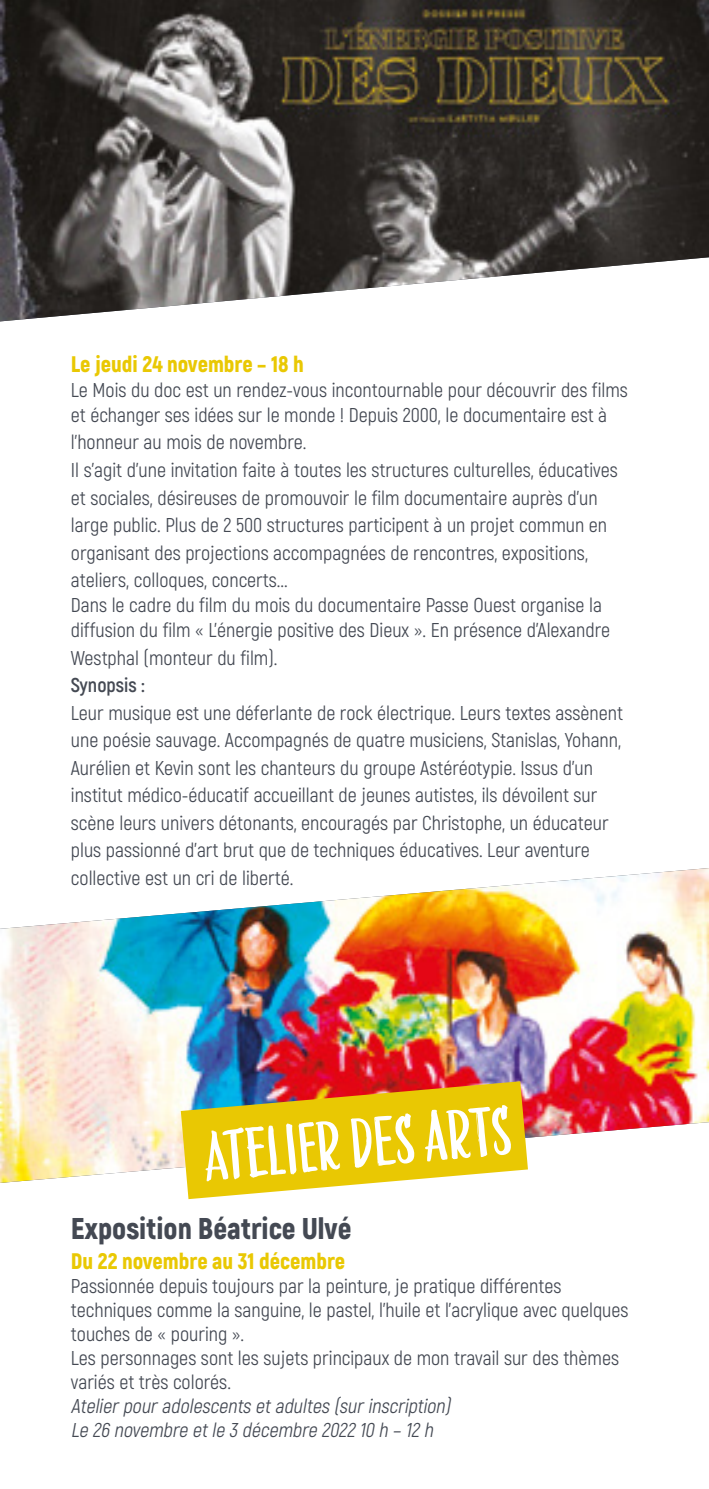
<style>
.page{position:relative;width:709px;height:1489px;background:#fff}
.page>*{position:absolute;margin:0;border:0;box-sizing:border-box;transform-origin:0 0}
.t1{font:75px "Liebe Doris";color:#fff}
.t2{font:900 30px "Akrobat";color:#444953}
.t3{font:900 22.5px "Akrobat";color:#e9c803}
.t4{font:20px/27.5px "Akrobat";color:#444953}
.t5{font:italic 20px/24px "Akrobat";color:#444953}
.t6{font:700 20px "Akrobat";color:#444953}
</style>
<div class="page">
<img style="left:0;top:868px;width:709px;height:314px">
<img style="left:0;top:0;width:709px;height:321px">
<svg style="left:181px;top:1081px;width:347px;height:117px;background:#e0bf31"></svg>
<p class="t3" style="left:71px;top:349px;width:234px">Le jeudi 24 novembre – 18 h</p>
<p class="t4" style="left:71px;top:377px;width:558px;line-height:25px">Le Mois du doc est un rendez-vous incontournable pour découvrir des films et échanger ses idées sur le monde ! Depuis 2000, le documentaire est à</p>
<p class="t4" style="left:71px;top:429px;width:548px">l’honneur au mois de novembre.<br>Il s’agit d’une invitation faite à toutes les structures culturelles, éducatives et sociales, désireuses de promouvoir le film documentaire auprès d’un large public. Plus de 2 500 structures participent à un projet commun en organisant des projections accompagnées de rencontres, expositions, ateliers, colloques, concerts...</p>
<p class="t4" style="left:71px;top:592px;width:541px;line-height:25px">Dans le cadre du film du mois du documentaire Passe Ouest organise la diffusion du film « L’énergie positive des Dieux ». En présence d’Alexandre</p>
<p class="t4" style="left:71px;top:644px;width:208px">Westphal (monteur du film).</p>
<p class="t6" style="left:71px;top:672px;width:75px">Synopsis :</p>
<p class="t4" style="left:71px;top:699px;width:553px">Leur musique est une déferlante de rock électrique. Leurs textes assènent une poésie sauvage. Accompagnés de quatre musiciens, Stanislas, Yohann, Aurélien et Kevin sont les chanteurs du groupe Astéréotypie. Issus d’un institut médico-éducatif accueillant de jeunes autistes, ils dévoilent sur scène leurs univers détonants, encouragés par Christophe, un éducateur plus passionné d’art brut que de techniques éducatives. Leur aventure collective est un cri de liberté.</p>
<h1 class="t1" style="left:200px;top:1110px;width:309px;rotate:-5deg">Atelier des arts</h1>
<h2 class="t2" style="left:71px;top:1208px;width:282px">Exposition Béatrice Ulvé</h2>
<p class="t3" style="left:71px;top:1246px;width:276px">Du 22 novembre au 31 décembre</p>
<p class="t4" style="left:71px;top:1273px;width:559px;line-height:24px">Passionnée depuis toujours par la peinture, je pratique différentes techniques comme la sanguine, le pastel, l’huile et l’acrylique avec quelques touches de « pouring ».<br>Les personnages sont les sujets principaux de mon travail sur des thèmes variés et très colorés.</p>
<p class="t5" style="left:71px;top:1393px;width:385px">Atelierpouradolescents etadultes (surinscription)<br>Le 26 novembre etle 3 décembre 2022 10 h – 12 h</p>
</div>
